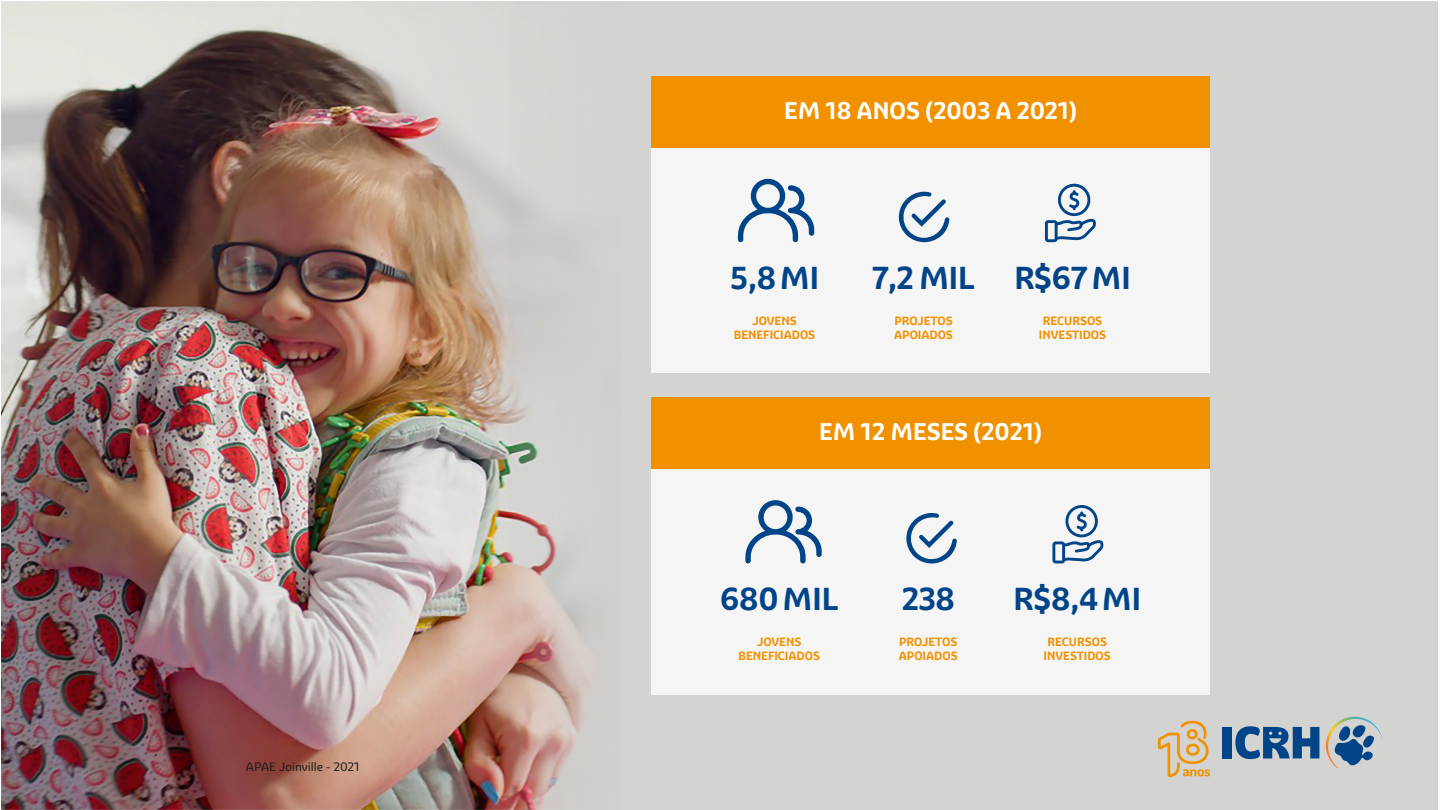
<style>
.page{position:relative;width:1440px;height:810px;background:#fff}
.page>*{position:absolute;margin:0;border:0;box-sizing:border-box;transform-origin:0 0}
.t1{font:700 30.9px "Graviola Tigre";color:#014488}
.t2{font:700 23.4px "Graviola Tigre";color:#fff}
.t3{font:12px "Graviola Tigre";color:#1d1d1b}
.t4{font:700 11.7px/14px "Graviola Tigre";color:#f29100;text-align:center}
</style>
<div class="page">
<div style="left:441px;top:2px;width:997px;height:808px;background:#d3d3d1"></div>
<svg style="left:1326px;top:717px;width:57px;height:51px"></svg>
<div style="left:1223px;top:727px;width:9px;height:31px;background:#014488"></div>
<svg style="left:1235px;top:726px;width:84px;height:33px"></svg>
<svg style="left:1158px;top:721px;width:52px;height:56px"></svg>
<img style="left:1px;top:2px;width:800px;height:808px">
<div style="left:651px;top:469px;width:559px;height:226px;background:#f5f5f5"></div>
<div style="left:651px;top:147px;width:559px;height:226px;background:#f5f5f5"></div>
<div style="left:651px;top:76px;width:559px;height:71px;background:#f29100"></div>
<div style="left:651px;top:397px;width:559px;height:71px;background:#f29100"></div>
<svg style="left:738px;top:179px;width:76px;height:63px"></svg>
<svg style="left:898px;top:192px;width:51px;height:50px"></svg>
<svg style="left:1045px;top:184px;width:51px;height:58px"></svg>
<svg style="left:745px;top:500px;width:77px;height:64px"></svg>
<svg style="left:906px;top:513px;width:51px;height:50px"></svg>
<svg style="left:1052px;top:505px;width:52px;height:58px"></svg>
<p class="t3" style="left:246px;top:759px;width:115px">APAE Joinville - 2021</p>
<h2 class="t2" style="left:784px;top:95px;width:294px">EM 18 ANOS (2003 A 2021)</h2>
<h1 class="t1" style="left:730px;top:258px;width:90px">5,8MI</h1>
<p class="t4" style="left:734px;top:313px;width:83px">JOVENS<br>BENEFICIADOS</p>
<h1 class="t1" style="left:872px;top:258px;width:105px">7,2 MIL</h1>
<p class="t4" style="left:894px;top:313px;width:60px;text-align:left">PROJETOS<br>APOIADOS</p>
<h1 class="t1" style="left:1014px;top:258px;width:118px">R$67MI</h1>
<p class="t4" style="left:1039px;top:313px;width:69px">RECURSOS<br>INVESTIDOS</p>
<h2 class="t2" style="left:819px;top:416px;width:224px">EM 12 MESES (2021)</h2>
<h1 class="t1" style="left:720px;top:579px;width:120px">680MIL</h1>
<p class="t4" style="left:739px;top:635px;width:83px">JOVENS<br>BENEFICIADOS</p>
<h1 class="t1" style="left:902px;top:579px;width:55px">238</h1>
<p class="t4" style="left:899px;top:635px;width:60px;text-align:left">PROJETOS<br>APOIADOS</p>
<h1 class="t1" style="left:1014px;top:579px;width:129px">R$8,4MI</h1>
<p class="t4" style="left:1044px;top:635px;width:69px">RECURSOS<br>INVESTIDOS</p>
</div>
